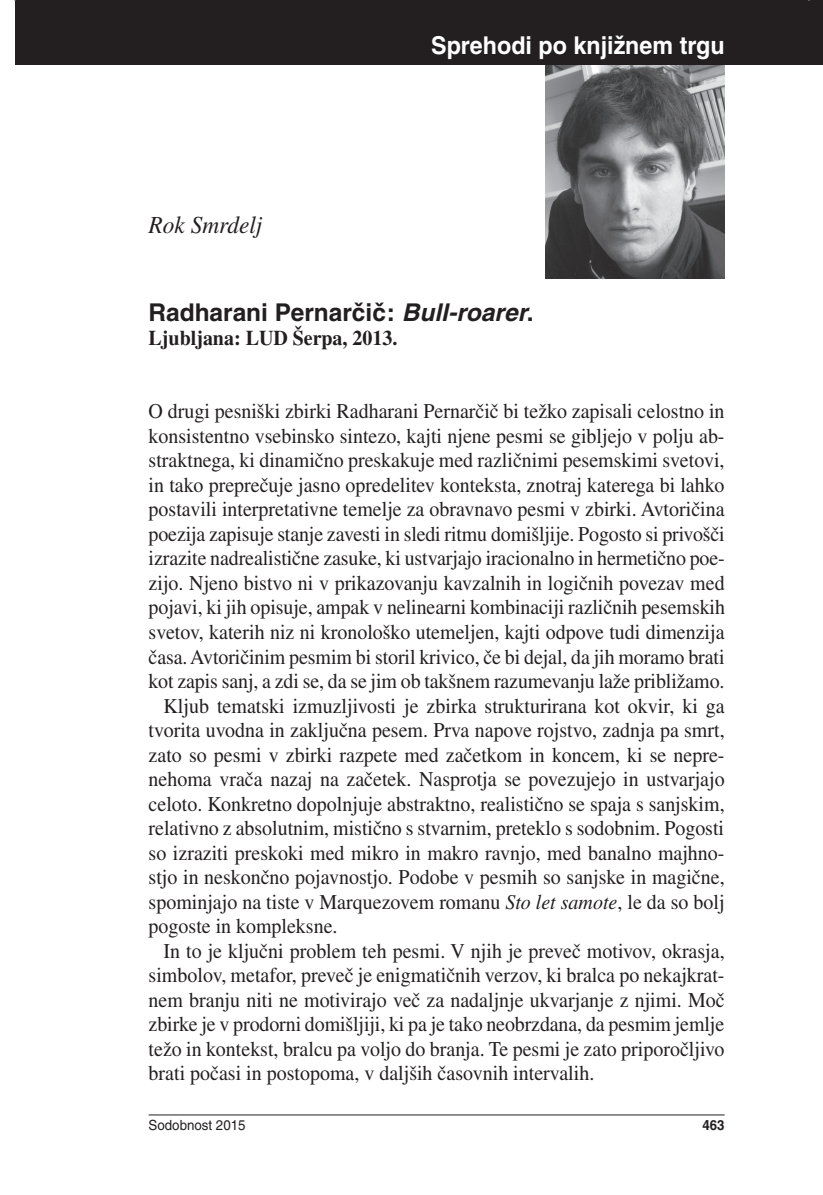
<style>
.page{position:relative;width:823px;height:1195px;background:#fff}
.page>*{position:absolute;margin:0;border:0;box-sizing:border-box;transform-origin:0 0}
.t1{font:700 24.5px "SS Helvetica";letter-spacing:-.005em;color:#231f20}
.t2{font:700 24.5px "SS Helvetica";color:#fff;scale:.95 1}
.t3{font:italic 24.5px "SS Times";color:#231f20;scale:.95 1}
.t4{font:21px "SS Times";color:#231f20;scale:.95 1}
.t5{font:700 21px "SS Times";color:#231f20;scale:.95 1}
.t6{font:14px "SS Helvetica";color:#231f20;scale:.95 1}
.t7{font:700 14px "SS Helvetica";color:#231f20;scale:.95 1}
.s1{font-style:italic}
</style>
<div class="page">
<img style="left:545px;top:65px;width:179px;height:213px">
<div style="left:15px;top:0;width:807px;height:65px;background:#231f20"></div>
<hr style="left:148px;top:1114px;width:576px;height:1px;background:#231f20">
<p class="t3" style="left:148px;top:211px;width:121px">Rok Smrdelj</p>
<p class="t2" style="left:431px;top:30px;width:310px">Sprehodi po knji`nem trgu</p>
<p class="t1" style="left:148px;top:297px;width:386px">Radharani Pernar~i~: <span class="s1">Bull-roarer</span>.</p>
<p class="t5" style="left:148px;top:325px;width:263px">Ljubljana: LUD Šerpa, 2013.</p>
<p class="t4" style="left:148px;top:399px;width:607px">O drugi pesni{ki zbirki Radharani Pernar~i~ bi te`ko zapisali celostno in</p>
<p class="t4" style="left:148px;top:424px;width:607px">konsistentno vsebinsko sintezo, kajti njene pesmi se gibljejo v polju ab-</p>
<p class="t4" style="left:148px;top:448px;width:607px">straktnega, ki dinami~no preskakuje med razli~nimi pesemskimi svetovi,</p>
<p class="t4" style="left:148px;top:473px;width:607px">in tako prepre~uje jasno opredelitev konteksta, znotraj katerega bi lahko</p>
<p class="t4" style="left:148px;top:497px;width:607px">postavili interpretativne temelje za obravnavo pesmi v zbirki. Avtori~ina</p>
<p class="t4" style="left:148px;top:522px;width:607px">poezija zapisuje stanje zavesti in sledi ritmu domi{ljije. Pogosto si privo{~i</p>
<p class="t4" style="left:148px;top:546px;width:606px">izrazite nadrealisti~ne zasuke, ki ustvarjajo iracionalno in hermeti~no poe-</p>
<p class="t4" style="left:148px;top:571px;width:607px">zijo. Njeno bistvo ni v prikazovanju kavzalnih in logi~nih povezav med</p>
<p class="t4" style="left:148px;top:595px;width:608px">pojavi, ki jih opisuje, ampak v nelinearni kombinaciji razli~nih pesemskih</p>
<p class="t4" style="left:148px;top:620px;width:607px">svetov, katerih niz ni kronolo{ko utemeljen, kajti odpove tudi dimenzija</p>
<p class="t4" style="left:148px;top:644px;width:607px">~asa. Avtori~inim pesmim bi storil krivico, ~e bi dejal, da jih moramo brati</p>
<p class="t4" style="left:148px;top:669px;width:607px">kot zapis sanj, a zdi se, da se jim ob tak{nem razumevanju la`e pribli`amo.</p>
<p class="t4" style="left:163px;top:693px;width:592px">Kljub tematski izmuzljivosti je zbirka strukturirana kot okvir, ki ga</p>
<p class="t4" style="left:148px;top:718px;width:607px">tvorita uvodna in zaklju~na pesem. Prva napove rojstvo, zadnja pa smrt,</p>
<p class="t4" style="left:148px;top:742px;width:607px">zato so pesmi v zbirki razpete med za~etkom in koncem, ki se nepre-</p>
<p class="t4" style="left:148px;top:767px;width:607px">nehoma vra~a nazaj na za~etek. Nasprotja se povezujejo in ustvarjajo</p>
<p class="t4" style="left:148px;top:791px;width:607px">celoto. Konkretno dopolnjuje abstraktno, realisti~no se spaja s sanjskim,</p>
<p class="t4" style="left:148px;top:816px;width:607px">relativno z absolutnim, misti~no s stvarnim, preteklo s sodobnim. Pogosti</p>
<p class="t4" style="left:148px;top:840px;width:607px">so izraziti preskoki med mikro in makro ravnjo, med banalno majhno-</p>
<p class="t4" style="left:148px;top:865px;width:607px">stjo in neskon~no pojavnostjo. Podobe v pesmih so sanjske in magi~ne,</p>
<p class="t4" style="left:148px;top:889px;width:607px">spominjajo na tiste v Marquezovem romanu <span class="s1">Sto let samote</span>, le da so bolj</p>
<p class="t4" style="left:148px;top:914px;width:200px">pogoste in kompleksne.</p>
<p class="t4" style="left:163px;top:938px;width:592px">In to je klju~ni problem teh pesmi. V njih je preve~ motivov, okrasja,</p>
<p class="t4" style="left:148px;top:963px;width:605px">simbolov, metafor, preve~ je enigmati~nih verzov, ki bralca po nekajkrat-</p>
<p class="t4" style="left:148px;top:987px;width:607px">nem branju niti ne motivirajo ve~ za nadaljnje ukvarjanje z njimi. Mo~</p>
<p class="t4" style="left:148px;top:1012px;width:607px">zbirke je v prodorni domi{ljiji, ki pa je tako neobrzdana, da pesmim jemlje</p>
<p class="t4" style="left:148px;top:1036px;width:607px">te`o in kontekst, bralcu pa voljo do branja. Te pesmi je zato priporo~ljivo</p>
<p class="t4" style="left:148px;top:1061px;width:470px">brati po~asi in postopoma, v dalj{ih ~asovnih intervalih.</p>
<p class="t6" style="left:148px;top:1117px;width:103px">Sodobnost 2015</p>
<p class="t7" style="left:702px;top:1116px;width:25px">463</p>
</div>
